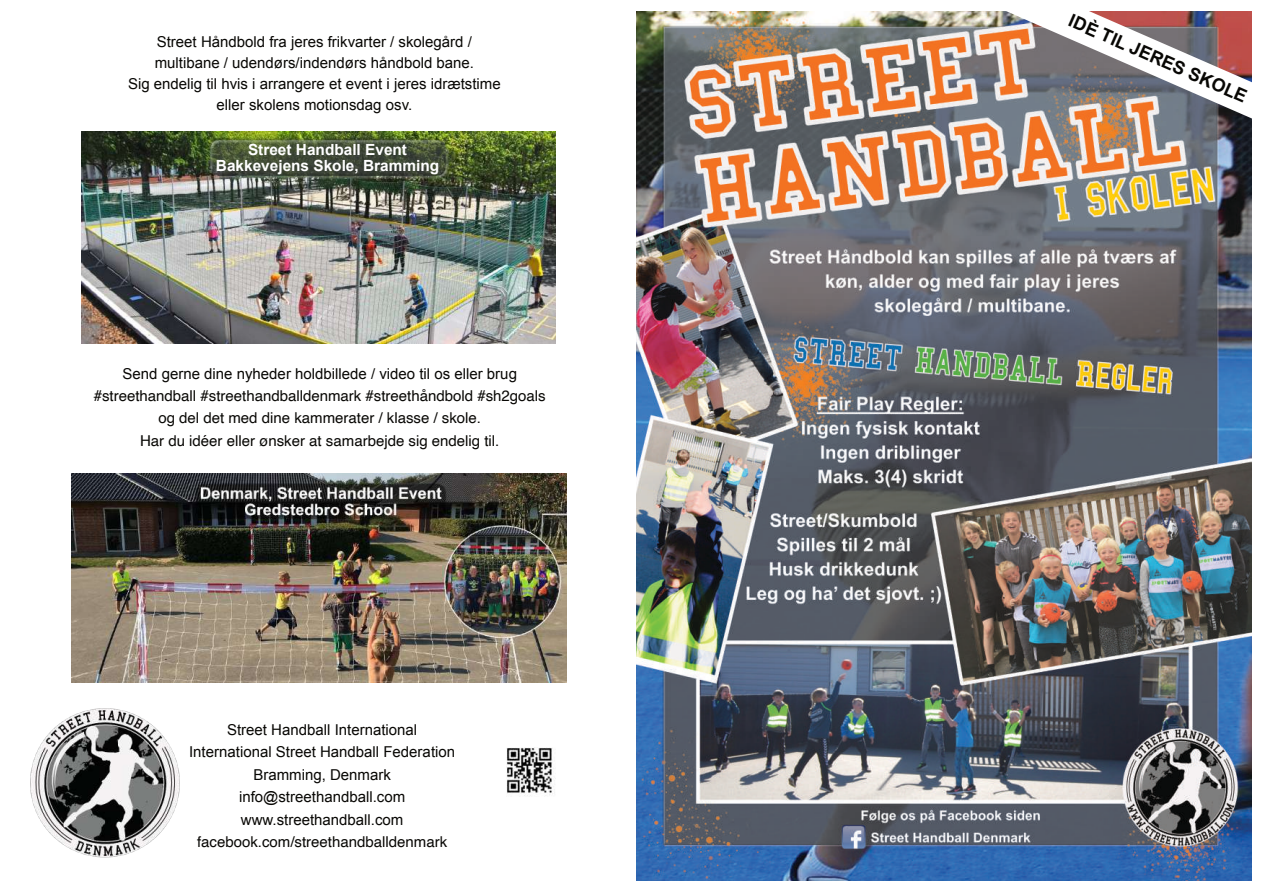
<style>
.page{position:relative;width:1263px;height:893px;background:#fff}
.page>*{position:absolute;margin:0;border:0;box-sizing:border-box;transform-origin:0 0}
.t1{font:700 18px "Arial";color:#080704}
.t2{font:700 15.45px/15.9px "Arial";color:#fff;text-align:center}
.t3{font:15px/22.5px "Arial";color:#080704;text-align:center}
.t4{font:15px/22.2px "Helvetica";color:#080704;text-align:center}
</style>
<div class="page">
<img style="left:637px;top:11px;width:615px;height:870px">
<img style="left:71px;top:473px;width:495px;height:209px">
<img style="left:506px;top:747px;width:50px;height:49px">
<img style="left:82px;top:132px;width:473px;height:212px">
<img style="left:208px;top:138px;width:240px;height:41px">
<img style="left:30px;top:708px;width:150px;height:150px">
<svg style="left:915px;top:11px;width:337px;height:127px"></svg>
<p class="t3" style="left:128px;top:32px;width:374px;line-height:21px">Street Håndbold fra jeres frikvarter / skolegård / multibane / udendørs/indendørs håndbold bane.<br>Sig endelig til hvis i arrangere et event i jeres idrætstime eller skolens motionsdag osv.</p>
<p class="t2" style="left:216px;top:143px;width:225px">Street Handball Event<br>Bakkevejens Skole, Bramming</p>
<p class="t3" style="left:122px;top:364px;width:396px">Send gerne dine nyheder holdbillede / video til os eller brug</p>
<p class="t4" style="left:94px;top:386px;width:454px">#streethandball #streethandballdenmark #streethåndbold #sh2goals og del det med dine kammerater / klasse / skole.<br>Har du idéer eller ønsker at samarbejde sig endelig til.</p>
<p class="t3" style="left:189px;top:720px;width:268px">Street Handball International<br>International Street Handball Federation<br>Bramming, Denmark info@streethandball.com www.streethandball.com</p>
<p class="t4" style="left:197px;top:831px;width:252px">facebook.com/streethandballdenmark</p>
<p class="t1" style="left:1073px;top:13px;width:194px;rotate:24deg">IDÈ TIL JERES SKOLE</p>
</div>
